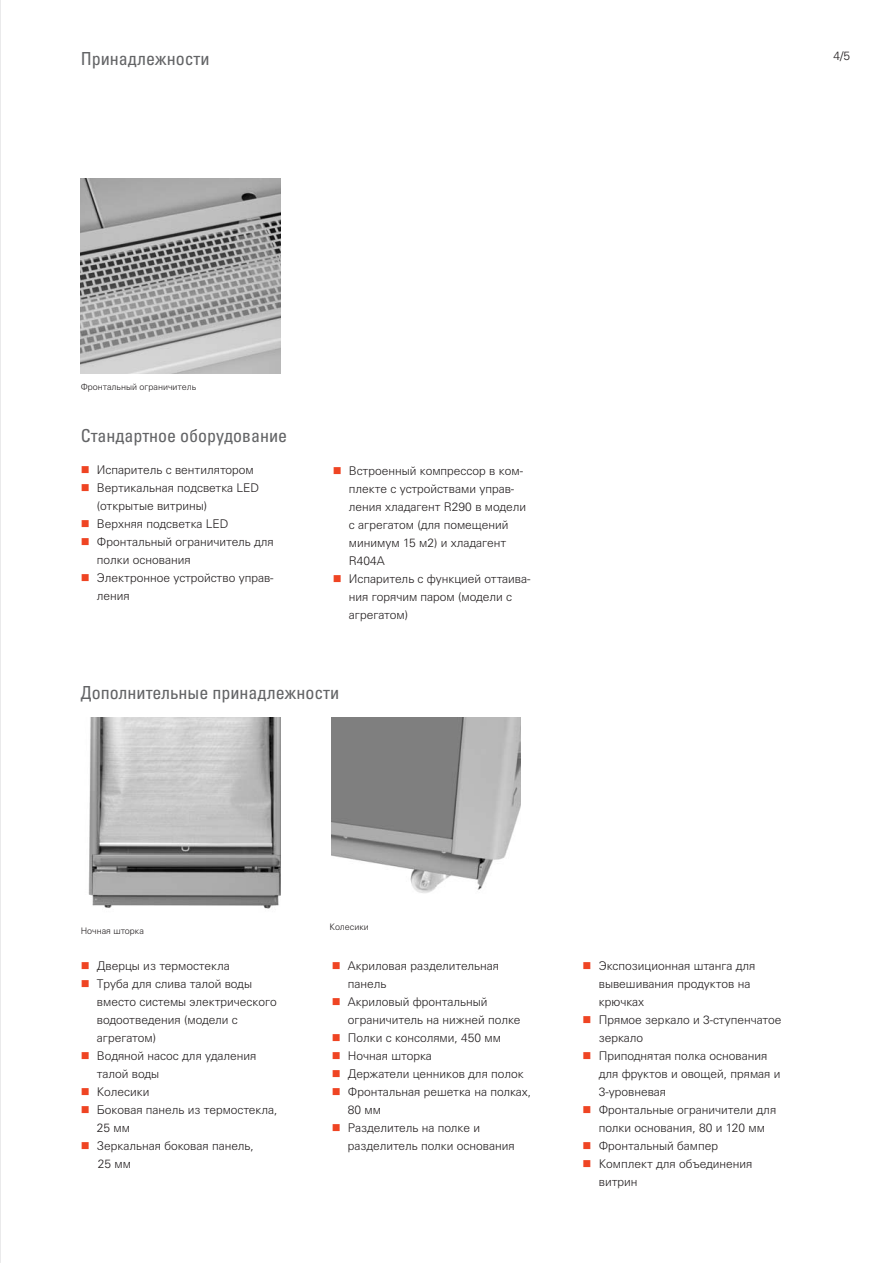
<style>
.page{position:relative;width:893px;height:1263px;background:#fff}
.page>*{position:absolute;margin:0;border:0;box-sizing:border-box;transform-origin:0 0}
.t1{font:condensed 18px "Univers LTCYR 57";color:#636466}
.t2{font:300 12px/18px "Univers LTCYR 45";color:#231f20}
.t3{font:300 9px "Univers LTCYR 45";color:#231f20}
.s1{color:#ef4423}
</style>
<div class="page">
<img style="left:81px;top:179px;width:200px;height:194px">
<img style="left:331px;top:718px;width:189px;height:175px">
<img style="left:88px;top:718px;width:192px;height:191px">
<svg style="left:0;top:0;width:1px;height:1263px"></svg>
<h1 class="t1" style="left:81px;top:49px;width:130px">Принадлежности</h1>
<p class="t2" style="left:833px;top:48px;width:18px">4/5</p>
<p class="t3" style="left:81px;top:383px;width:117px">Фронтальный ограничитель</p>
<h1 class="t1" style="left:81px;top:425px;width:208px">Стандартное оборудование</h1>
<p class="t2" style="left:81px;top:462px;width:175px"><span class="s1">■</span> Испаритель с вентилятором</p>
<p class="t2" style="left:97px;top:480px;width:164px;text-indent:-16px"><span class="s1">■</span> Вертикальная подсветка LED (открытые витрины)</p>
<p class="t2" style="left:81px;top:516px;width:149px"><span class="s1">■</span> Верхняя подсветка LED</p>
<p class="t2" style="left:97px;top:534px;width:178px;text-indent:-16px"><span class="s1">■</span> Фронтальный ограничитель для полки основания</p>
<p class="t2" style="left:97px;top:570px;width:178px;text-indent:-16px"><span class="s1">■</span> Электронное устройство управ&shy;ления</p>
<p class="t2" style="left:349px;top:463px;width:179px;text-indent:-16px"><span class="s1">■</span> Встроенный компрессор в ком&shy;плекте с устройствами управ&shy;ления хладагент R290 в модели с агрегатом (для помещений минимум 15 м2) и хладагент<br>R404A</p>
<p class="t2" style="left:349px;top:571px;width:183px;text-indent:-16px"><span class="s1">■</span> Испаритель с функцией оттаива&shy;ния горячим паром (модели с агрегатом)</p>
<h1 class="t1" style="left:81px;top:683px;width:260px">Дополнительные принадлежности</h1>
<p class="t3" style="left:81px;top:927px;width:65px">Ночная шторка</p>
<p class="t2" style="left:81px;top:958px;width:150px"><span class="s1">■</span> Дверцы из термостекла</p>
<p class="t2" style="left:97px;top:976px;width:181px;text-indent:-16px"><span class="s1">■</span> Труба для слива талой воды вместо системы электрического водоотведения (модели с агрегатом)</p>
<p class="t2" style="left:97px;top:1048px;width:161px;text-indent:-16px"><span class="s1">■</span> Водяной насос для удаления талой воды</p>
<p class="t2" style="left:81px;top:1084px;width:70px"><span class="s1">■</span> Колесики</p>
<p class="t2" style="left:97px;top:1102px;width:182px;text-indent:-16px"><span class="s1">■</span> Боковая панель из термостекла,<br>25 мм</p>
<p class="t2" style="left:98px;top:1138px;width:158px;text-indent:-17px"><span class="s1">■</span> Зеркальная боковая панель,<br>25 мм</p>
<p class="t3" style="left:330px;top:923px;width:41px">Колесики</p>
<p class="t2" style="left:348px;top:958px;width:153px;text-indent:-16px"><span class="s1">■</span> Акриловая разделительная панель</p>
<p class="t2" style="left:348px;top:994px;width:174px;text-indent:-16px"><span class="s1">■</span> Акриловый фронтальный ограничитель на нижней полке</p>
<p class="t2" style="left:332px;top:1030px;width:171px"><span class="s1">■</span> Полки с консолями, 450 мм</p>
<p class="t2" style="left:332px;top:1048px;width:102px"><span class="s1">■</span> Ночная шторка</p>
<p class="t2" style="left:332px;top:1066px;width:193px"><span class="s1">■</span> Держатели ценников для полок</p>
<p class="t2" style="left:348px;top:1084px;width:185px;text-indent:-16px"><span class="s1">■</span> Фронтальная решетка на полках,<br>80 мм</p>
<p class="t2" style="left:348px;top:1120px;width:168px;text-indent:-16px"><span class="s1">■</span> Разделитель на полке и разделитель полки основания</p>
<p class="t2" style="left:599px;top:958px;width:158px;text-indent:-16px"><span class="s1">■</span> Экспозиционная штанга для вывешивания продуктов на крючках</p>
<p class="t2" style="left:599px;top:1012px;width:184px;text-indent:-16px"><span class="s1">■</span> Прямое зеркало и 3-ступенчатое зеркало</p>
<p class="t2" style="left:599px;top:1048px;width:183px;text-indent:-16px"><span class="s1">■</span> Приподнятая полка основания для фруктов и овощей, прямая и<br>3-уровневая</p>
<p class="t2" style="left:583px;top:1102px;width:195px;text-align:center"><span class="s1">■</span> Фронтальные ограничители для полки основания, 80 и 120 мм</p>
<p class="t2" style="left:583px;top:1138px;width:137px"><span class="s1">■</span> Фронтальный бампер</p>
<p class="t2" style="left:599px;top:1156px;width:155px;text-indent:-16px"><span class="s1">■</span> Комплект для объединения витрин</p>
</div>
